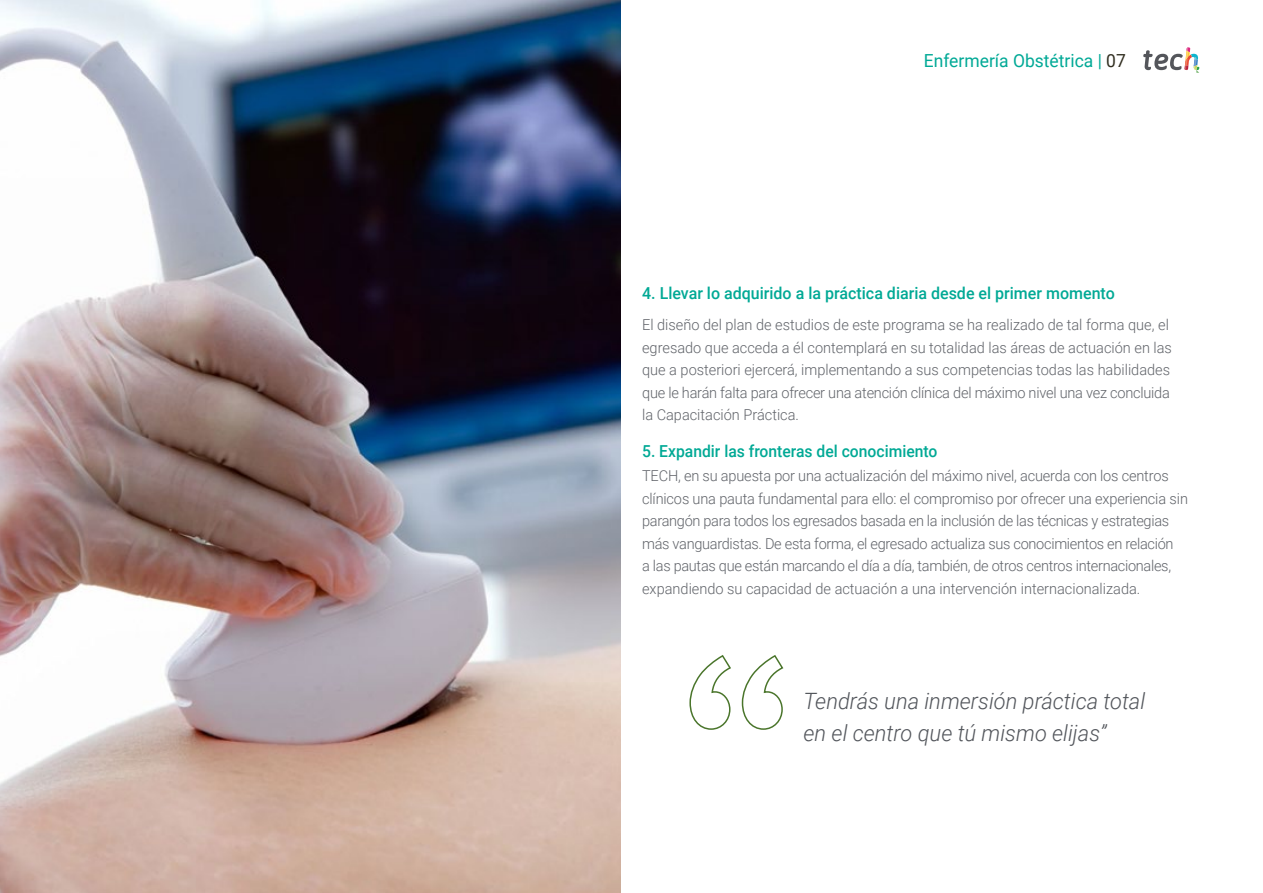
<style>
.page{position:relative;width:1263px;height:893px;background:#fff}
.page>*{position:absolute;margin:0;border:0;box-sizing:border-box;transform-origin:0 0}
.t1{font:italic 300 22.5px/31.5px "Roboto";color:#52555b}
.t2{font:18px "Roboto";color:#00a996}
.t3{font:500 16.5px "Roboto";color:#00a995}
.t4{font:500 16.5px "Roboto";color:#00a995;scale:.95 1}
.t5{font:300 15px/22.5px "Roboto";letter-spacing:-.01em;color:#61646a}
.s1{color:#312e20}
</style>
<div class="page">
<svg style="left:1143px;top:47px;width:56px;height:26px"></svg>
<svg style="left:689px;top:655px;width:95px;height:75px"></svg>
<img style="left:0;top:0;width:621px;height:893px">
<p class="t2" style="left:924px;top:48px;width:203px">Enfermería Obstétrica | <span class="s1">07</span></p>
<p class="t3" style="left:642px;top:282px;width:474px">4. Llevar lo adquirido a la práctica diaria desde el primer momento</p>
<p class="t5" style="left:642px;top:313px;width:531px">El diseño del plan de estudios de este programa se ha realizado de tal forma que, el egresado que acceda a él contemplará en su totalidad las áreas de actuación en las que a posteriori ejercerá, implementando a sus competencias todas las habilidades que le harán falta para ofrecer una atención clínica del máximo nivel una vez concluida la Capacitación Práctica.</p>
<p class="t4" style="left:642px;top:439px;width:312px">5. Expandir las fronteras del conocimiento</p>
<p class="t5" style="left:642px;top:464px;width:547px">TECH, en su apuesta por una actualización del máximo nivel, acuerda con los centros clínicos una pauta fundamental para ello: el compromiso por ofrecer una experiencia sin parangón para todos los egresados basada en la inclusión de las técnicas y estrategias más vanguardistas. De esta forma, el egresado actualiza sus conocimientos en relación<br>a las pautas que están marcando el día a día, también, de otros centros internacionales, expandiendo su capacidad de actuación a una intervención internacionalizada.</p>
<h1 class="t1" style="left:804px;top:685px;width:343px">Tendrás una inmersión práctica total en el centro que tú mismo elijas”</h1>
</div>
